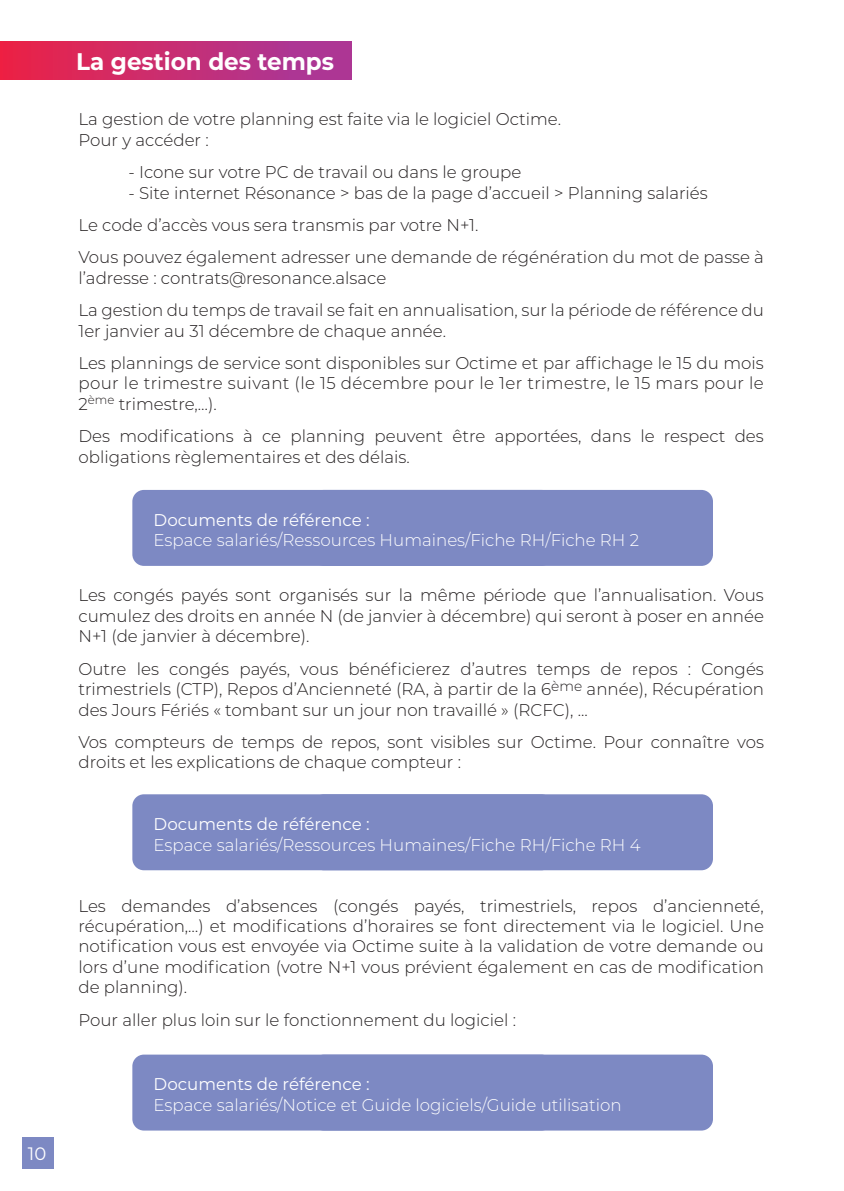
<style>
.page{position:relative;width:844px;height:1191px;background:#fff}
.page>*{position:absolute;margin:0;border:0;box-sizing:border-box;transform-origin:0 0}
.t1{font:700 24px "Montserrat";color:#fff;scale:.96 1}
.t2{font:18px "Montserrat";color:#fff}
.t3{font:300 17px/20.4px "Montserrat";color:#231f20}
.t4{font:300 17px "Montserrat";color:#fff}
.t5{font:300 17px/20.4px "Montserrat";letter-spacing:.025em;color:#231f20}
.t6{font:17px "Montserrat";color:#fff}
</style>
<div class="page">
<div style="left:132px;top:1054px;width:421px;height:76px;background:#7d89c3;border-radius:12px"></div>
<div style="left:312px;top:1054px;width:401px;height:76px;background:#7d89c3;border-radius:12px"></div>
<div style="left:132px;top:794px;width:421px;height:76px;background:#7d89c3;border-radius:12px"></div>
<div style="left:312px;top:794px;width:401px;height:76px;background:#7d89c3;border-radius:12px"></div>
<div style="left:132px;top:490px;width:421px;height:76px;background:#7d89c3;border-radius:12px"></div>
<div style="left:312px;top:490px;width:401px;height:76px;background:#7d89c3;border-radius:12px"></div>
<div style="left:22px;top:1137px;width:31px;height:32px;background:#7d89c3"></div>
<div style="left:0;top:41px;width:352px;height:39px;background:linear-gradient(to right,#eb2246,#a5399e)"></div>
<p class="t2" style="left:28px;top:1144px;width:20px">10</p>
<h1 class="t1" style="left:76px;top:50px;width:270px">La gestion des temps</h1>
<p class="t3" style="left:78px;top:110px;width:484px">La gestion de votre planning est faite via le logiciel Octime.<br>Pour y accéder :</p>
<p class="t3" style="left:128px;top:163px;width:394px">- Icone sur votre PC de travail ou dans le groupe</p>
<p class="t3" style="left:78px;top:177px;width:687px;line-height:32.4px;text-indent:50px">- Site internet Résonance &gt; bas de la page d’accueil &gt; Planning salariés<br>Le code d’accès vous sera transmis par votre N+1.<br>Vous pouvez également adresser une demande de régénération du mot de passe à</p>
<p class="t3" style="left:78px;top:262px;width:687px;line-height:32.4px">l’adresse : contrats@resonance.alsace<br>La gestion du temps de travail se fait en annualisation, sur la période de référence du</p>
<p class="t3" style="left:78px;top:315px;width:687px;line-height:32.4px">1er janvier au 31 décembre de chaque année.<br>Les plannings de service sont disponibles sur Octime et par affichage le 15 du mois</p>
<p class="t5" style="left:78px;top:374px;width:687px">pour le trimestre suivant (le 15 décembre pour le 1er trimestre, le 15 mars pour le<br>2<sup>ème</sup> trimestre,…).</p>
<p class="t3" style="left:78px;top:427px;width:687px">Des modifications à ce planning peuvent être apportées, dans le respect des obligations règlementaires et des délais.</p>
<p class="t6" style="left:154px;top:511px;width:217px">Documents de référence :</p>
<p class="t4" style="left:154px;top:532px;width:487px">Espace salariés/Ressources Humaines/Fiche RH/Fiche RH 2</p>
<p class="t3" style="left:78px;top:586px;width:687px;text-align:justify">Les congés payés sont organisés sur la même période que l’annualisation. Vous cumulez des droits en année N (de janvier à décembre) qui seront à poser en année N+1 (de janvier à décembre).</p>
<p class="t3" style="left:78px;top:659px;width:687px;text-align:justify">Outre les congés payés, vous bénéficierez d’autres temps de repos : Congés trimestriels (CTP), Repos d’Ancienneté (RA, à partir de la 6<sup>ème</sup> année), Récupération des Jours Fériés « tombant sur un jour non travaillé » (RCFC), ...</p>
<p class="t3" style="left:78px;top:732px;width:687px">Vos compteurs de temps de repos, sont visibles sur Octime. Pour connaître vos droits et les explications de chaque compteur :</p>
<p class="t6" style="left:154px;top:816px;width:217px">Documents de référence :</p>
<p class="t4" style="left:154px;top:836px;width:488px">Espace salariés/Ressources Humaines/Fiche RH/Fiche RH 4</p>
<p class="t3" style="left:78px;top:896px;width:687px;text-align:justify">Les demandes d’absences (congés payés, trimestriels, repos d’ancienneté, récupération,…) et modifications d’horaires se font directement via le logiciel. Une notification vous est envoyée via Octime suite à la validation de votre demande ou lors d’une modification (votre N+1 vous prévient également en cas de modification de planning).</p>
<p class="t3" style="left:78px;top:1010px;width:439px">Pour aller plus loin sur le fonctionnement du logiciel :</p>
<p class="t6" style="left:154px;top:1076px;width:217px">Documents de référence :</p>
<p class="t4" style="left:154px;top:1096px;width:469px">Espace salariés/Notice et Guide logiciels/Guide utilisation</p>
</div>
